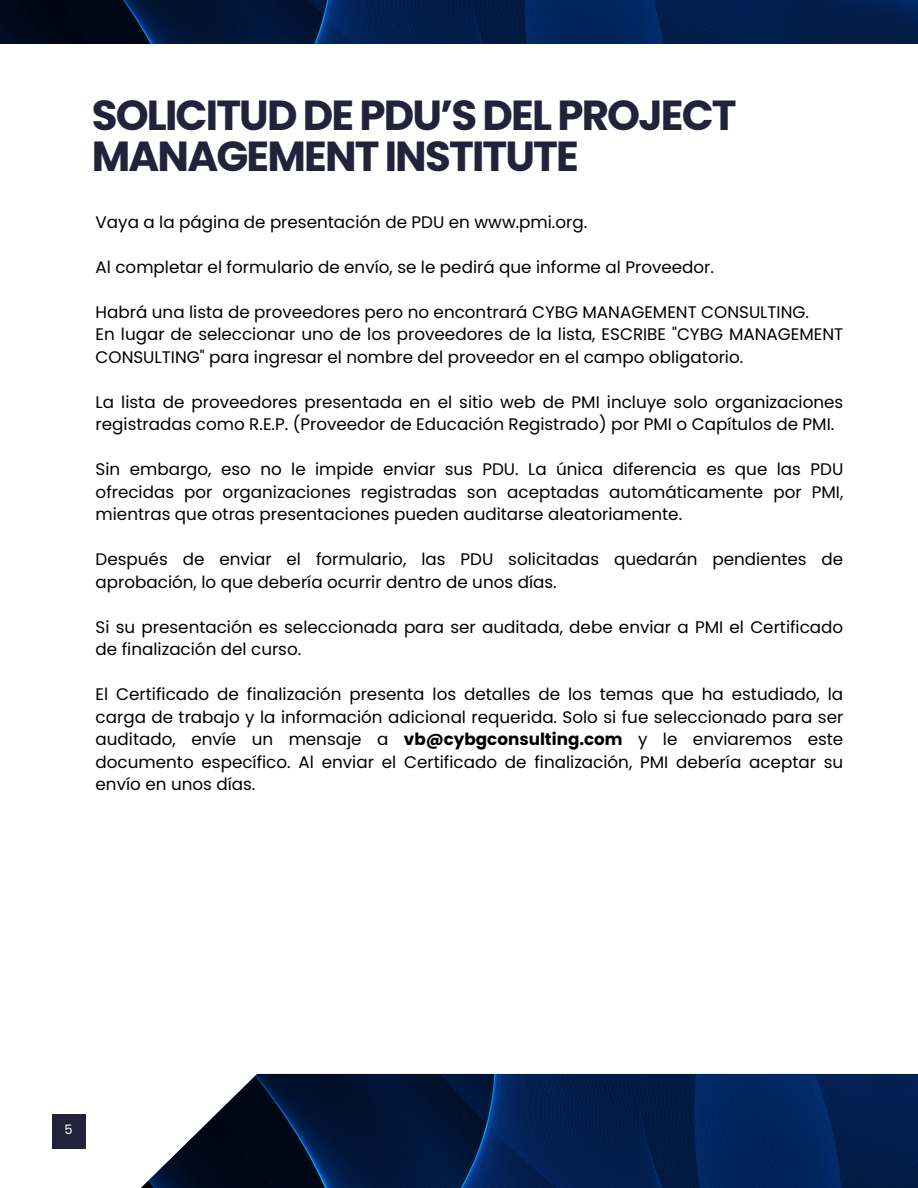
<style>
.page{position:relative;width:918px;height:1188px;background:#fff}
.page>*{position:absolute;margin:0;border:0;box-sizing:border-box;transform-origin:0 0}
.t1{font:700 42px/41.7px "Poppins";letter-spacing:-.045em;color:#22223b}
.t2{font:16.8px/22.5px "Poppins";color:#000}
.t3{font:13.05px "Poppins";color:#fff}
.s1{font-weight:700}
</style>
<div class="page">
<img style="left:141px;top:1074px;width:777px;height:114px">
<div style="left:52px;top:1114px;width:33px;height:34px;background:#22223b"></div>
<img style="left:0;top:0;width:918px;height:44px">
<p class="t1" style="left:92px;top:94px;width:646px">SOLICITUD DE PDU’S DEL PROJECT<br>MANAGEMENT INSTITUTE</p>
<p class="t2" style="left:96px;top:211px;width:493px">Vaya a la página de presentación de PDU en www.pmi.org.</p>
<p class="t2" style="left:96px;top:256px;width:620px">Al completar el formulario de envío, se le pedirá que informe al Proveedor.</p>
<p class="t2" style="left:96px;top:301px;width:715px">Habrá una lista de proveedores pero no encontrará CYBG MANAGEMENT CONSULTING.</p>
<p class="t2" style="left:96px;top:323px;width:749px">En lugar de seleccionar uno de los proveedores de la lista, ESCRIBE "CYBG MANAGEMENT<br>CONSULTING" para ingresar el nombre del proveedor en el campo obligatorio.</p>
<p class="t2" style="left:96px;top:391px;width:749px">La lista de proveedores presentada en el sitio web de PMI incluye solo organizaciones registradas como R.E.P. (Proveedor de Educación Registrado) por PMI o Capítulos de PMI.</p>
<p class="t2" style="left:96px;top:458px;width:749px;text-align:justify">Sin embargo, eso no le impide enviar sus PDU. La única diferencia es que las PDU ofrecidas por organizaciones registradas son aceptadas automáticamente por PMI, mientras que otras presentaciones pueden auditarse aleatoriamente.</p>
<p class="t2" style="left:96px;top:548px;width:749px">Después de enviar el formulario, las PDU solicitadas quedarán pendientes de aprobación, lo que debería ocurrir dentro de unos días.</p>
<p class="t2" style="left:96px;top:616px;width:749px">Si su presentación es seleccionada para ser auditada, debe enviar a PMI el Certificado de finalización del curso.</p>
<p class="t2" style="left:96px;top:683px;width:749px;text-align:justify">El Certificado de finalización presenta los detalles de los temas que ha estudiado, la carga de trabajo y la información adicional requerida. Solo si fue seleccionado para ser auditado, envíe un mensaje a <span class="s1">vb@cybgconsulting.com</span> y le enviaremos este documento específico. Al enviar el Certificado de finalización, PMI debería aceptar su envío en unos días.</p>
<h1 class="t3" style="left:65px;top:1121px;width:10px">5</h1>
</div>
